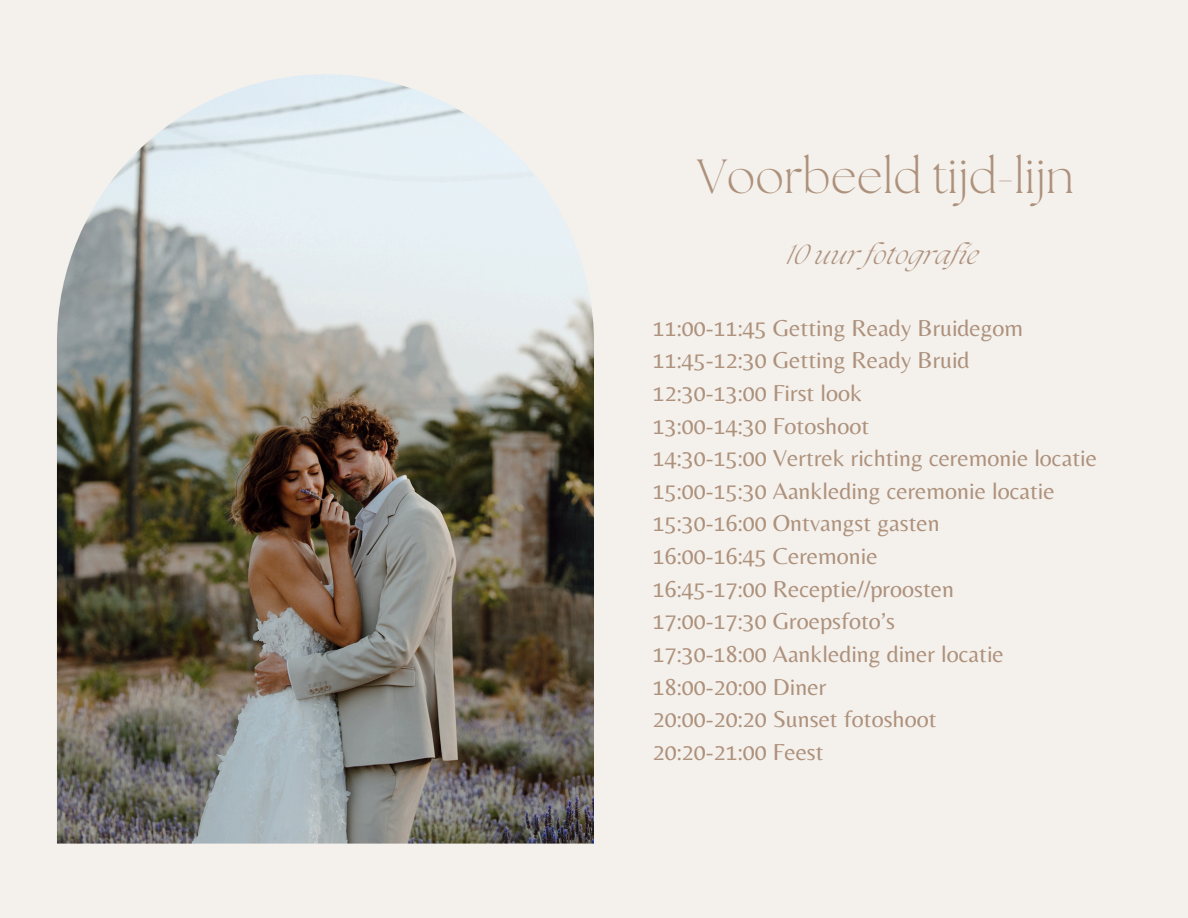
<style>
.page{position:relative;width:1188px;height:918px;background:#f4f0ec}
.page>*{position:absolute;margin:0;border:0;box-sizing:border-box;transform-origin:0 0}
.t1{font:300 47.85px "The Seasons";color:#ad917b}
.t2{font:italic 300 27px "The Seasons";color:#ad917b}
.t3{font:24px "Belleza";color:#ad917b}
</style>
<div class="page">
<img style="left:57px;top:74px;width:537px;height:769px">
<h1 class="t1" style="left:697px;top:155px;width:378px">Voorbeeld tijd-lijn</h1>
<h2 class="t2" style="left:787px;top:242px;width:193px">10 uur fotografie</h2>
<p class="t3" style="left:653px;top:313px;width:372px">11:00-11:45 Getting Ready Bruidegom</p>
<p class="t3" style="left:653px;top:346px;width:318px">11:45-12:30 Getting Ready Bruid</p>
<p class="t3" style="left:653px;top:379px;width:211px">12:30-13:00 First look</p>
<p class="t3" style="left:653px;top:411px;width:218px">13:00-14:30 Fotoshoot</p>
<p class="t3" style="left:653px;top:444px;width:446px">14:30-15:00 Vertrek richting ceremonie locatie</p>
<p class="t3" style="left:653px;top:477px;width:404px">15:00-15:30 Aankleding ceremonie locatie</p>
<p class="t3" style="left:653px;top:509px;width:289px">15:30-16:00 Ontvangst gasten</p>
<p class="t3" style="left:653px;top:542px;width:226px">16:00-16:45 Ceremonie</p>
<p class="t3" style="left:653px;top:574px;width:303px">16:45-17:00 Receptie//proosten</p>
<p class="t3" style="left:653px;top:607px;width:244px">17:00-17:30 Groepsfoto’s</p>
<p class="t3" style="left:653px;top:640px;width:353px">17:30-18:00 Aankleding diner locatie</p>
<p class="t3" style="left:653px;top:672px;width:175px">18:00-20:00 Diner</p>
<p class="t3" style="left:653px;top:705px;width:285px">20:00-20:20 Sunset fotoshoot</p>
<p class="t3" style="left:653px;top:738px;width:172px">20:20-21:00 Feest</p>
</div>
